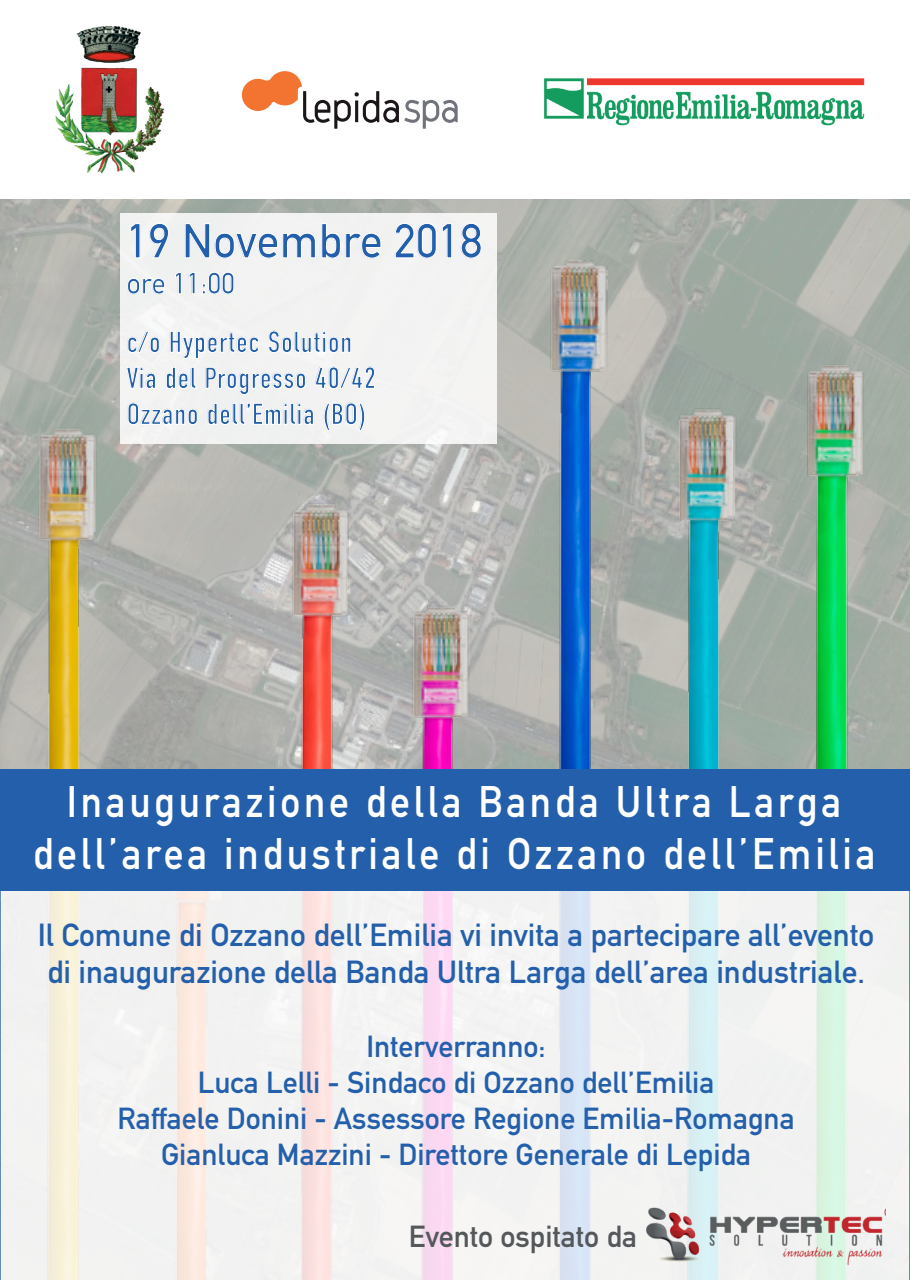
<style>
.page{position:relative;width:910px;height:1280px;background:#fff}
.page>*{position:absolute;margin:0;border:0;box-sizing:border-box;transform-origin:0 0}
.t1{font:700 48px "DIN Alternate";color:#245fab;scale:.96 1}
.t2{font:700 43.5px/52.2px "DIN Alternate";letter-spacing:.095em;color:#fff;text-align:center;scale:.91 1}
.t3{font:700 31.5px/37.8px "DIN Alternate";color:#245fab}
.t4{font:700 30px/36px "DIN Alternate";color:#245fab;text-align:center}
.t5{font:30px/36px "DIN Condensed";letter-spacing:.01em;color:#245fab}
.t6{font:700 30px "DIN Alternate";color:#54585b}
.t7{font:700 30px "DIN Alternate";color:#245fab;scale:.96 1}
</style>
<div class="page">
<img style="left:0;top:207px;width:910px;height:562px">
<svg style="left:242px;top:71px;width:216px;height:58px"></svg>
<svg style="left:0;top:891px;width:910px;height:389px;fill:#f2f2f1"></svg>
<div style="left:0;top:769px;width:910px;height:122px;background:#245fab"></div>
<img style="left:544px;top:78px;width:321px;height:48px">
<img style="left:55px;top:25px;width:110px;height:149px">
<div style="left:120px;top:213px;width:377px;height:231px;background:#f2f2f2"></div>
<svg style="left:130px;top:223px;width:10px;height:35px"></svg>
<svg style="left:149px;top:223px;width:20px;height:35px"></svg>
<svg style="left:185px;top:223px;width:196px;height:35px"></svg>
<svg style="left:395px;top:223px;width:57px;height:35px"></svg>
<svg style="left:461px;top:223px;width:20px;height:35px"></svg>
<svg style="left:127px;top:278px;width:38px;height:16px"></svg>
<svg style="left:175px;top:272px;width:7px;height:22px"></svg>
<svg style="left:202px;top:272px;width:32px;height:22px"></svg>
<svg style="left:128px;top:331px;width:32px;height:22px"></svg>
<svg style="left:170px;top:331px;width:89px;height:28px"></svg>
<svg style="left:269px;top:331px;width:82px;height:22px"></svg>
<svg style="left:126px;top:367px;width:30px;height:22px"></svg>
<svg style="left:166px;top:367px;width:30px;height:22px"></svg>
<svg style="left:206px;top:367px;width:100px;height:28px"></svg>
<svg style="left:315px;top:367px;width:60px;height:22px"></svg>
<svg style="left:128px;top:403px;width:69px;height:22px"></svg>
<svg style="left:208px;top:403px;width:106px;height:22px"></svg>
<svg style="left:324px;top:403px;width:41px;height:28px"></svg>
<img style="left:641px;top:1200px;width:244px;height:67px">
<h1 class="t1" style="left:126px;top:204px;width:372px">19 Novembre 2018</h1>
<p class="t7" style="left:126px;top:260px;width:115px">ore 11:00</p>
<p class="t5" style="left:126px;top:325px;width:251px">c/o Hypertec Solution<br>Via del Progresso 40/42<br>Ozzano dell’Emilia (BO)</p>
<h2 class="t2" style="left:33px;top:772px;width:928px">Inaugurazione della Banda Ultra Larga dell’area industriale di Ozzano dell’Emilia</h2>
<p class="t3" style="left:38px;top:913px;width:838px">Il Comune di Ozzano dell’Emilia vi invita a partecipare all’evento di inaugurazione della Banda Ultra Larga dell’area industriale.</p>
<p class="t4" style="left:117px;top:1026px;width:679px">Interverranno:<br>Luca Lelli - Sindaco di Ozzano dell’Emilia<br>Raffaele Donini - Assessore Regione Emilia-Romagna Gianluca Mazzini - Direttore Generale di Lepida</p>
<p class="t6" style="left:409px;top:1213px;width:230px">Evento ospitato da</p>
</div>
